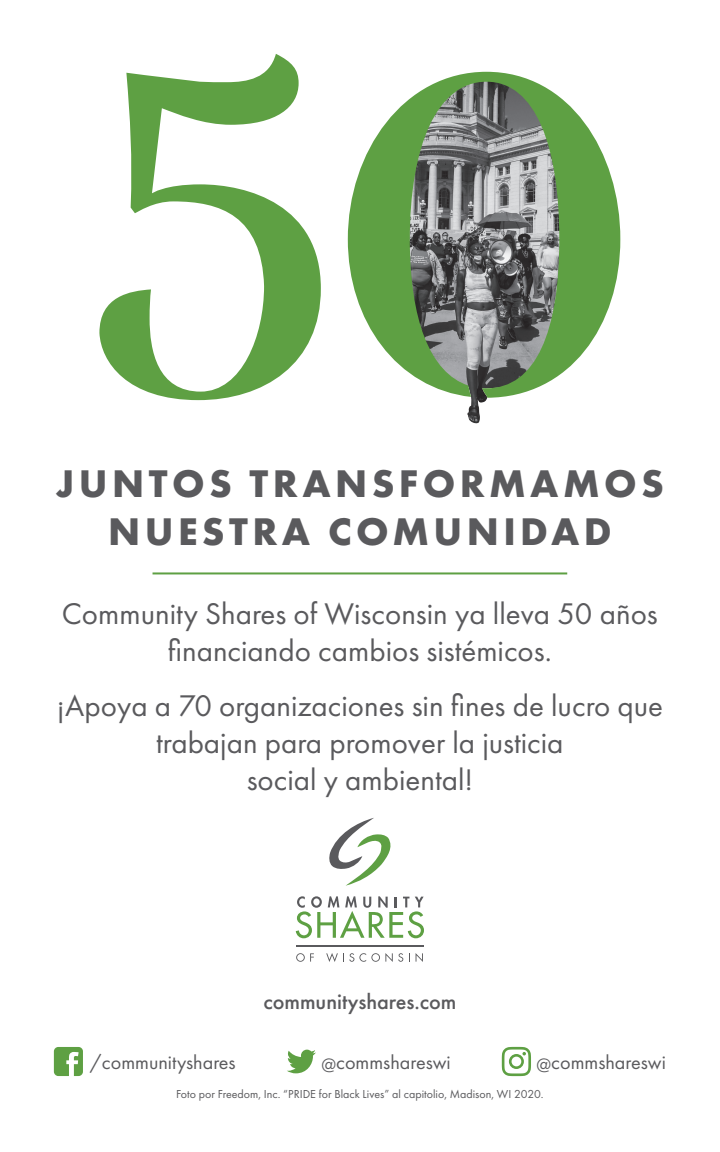
<style>
.page{position:relative;width:720px;height:1152px;background:#fff}
.page>*{position:absolute;margin:0;border:0;box-sizing:border-box;transform-origin:0 0}
.t1{font:700 40px/48px "Futura PT";letter-spacing:.11em;color:#5a5a5d;text-align:center}
.t2{font:31px/37.2px "Futura PT";color:#5a5a5d;text-align:center}
.t3{font:500 22.2px "Futura PT";color:#5a5a5d}
.t4{font:20.2px "Futura PT";color:#5a5a5d}
.t5{font:12px "Futura PT";color:#5a5a5d}
</style>
<div class="page">
<svg style="left:54px;top:1047px;width:29px;height:29px"></svg>
<svg style="left:287px;top:1050px;width:29px;height:23px"></svg>
<svg style="left:502px;top:1047px;width:29px;height:29px"></svg>
<hr style="left:153px;top:572px;width:414px;height:2px;background:#5ea043">
<img style="left:467px;top:400px;width:19px;height:23px">
<svg style="left:99px;top:54px;width:521px;height:346px"></svg>
<svg style="left:329px;top:818px;width:62px;height:68px"></svg>
<svg style="left:296px;top:953px;width:18px;height:9px"></svg>
<svg style="left:326px;top:953px;width:77px;height:9px"></svg>
<svg style="left:416px;top:953px;width:7px;height:9px"></svg>
<hr style="left:297px;top:945px;width:127px;height:1px;background:#5a5a5d">
<svg style="left:296px;top:896px;width:128px;height:42px"></svg>
<p class="t1" style="left:56px;top:459px;width:610px">JUNTOS TRANSFORMAMOS<br>NUESTRA COMUNIDAD</p>
<p class="t2" style="left:62px;top:595px;width:597px">Community Shares of Wisconsin ya lleva 50 años financiando cambios sistémicos.</p>
<p class="t2" style="left:57px;top:687px;width:608px">¡Apoya a 70 organizaciones sin fines de lucro que trabajan para promover la justicia<br>social y ambiental!</p>
<p class="t3" style="left:263px;top:989px;width:195px">communityshares.com</p>
<p class="t4" style="left:90px;top:1051px;width:147px">/communityshares</p>
<p class="t4" style="left:321px;top:1051px;width:131px">@commshareswi</p>
<p class="t4" style="left:536px;top:1051px;width:131px">@commshareswi</p>
<p class="t5" style="left:176px;top:1087px;width:369px">Foto por Freedom, Inc. “PRIDE for Black Lives” al capitolio, Madison, WI 2020.</p>
</div>
